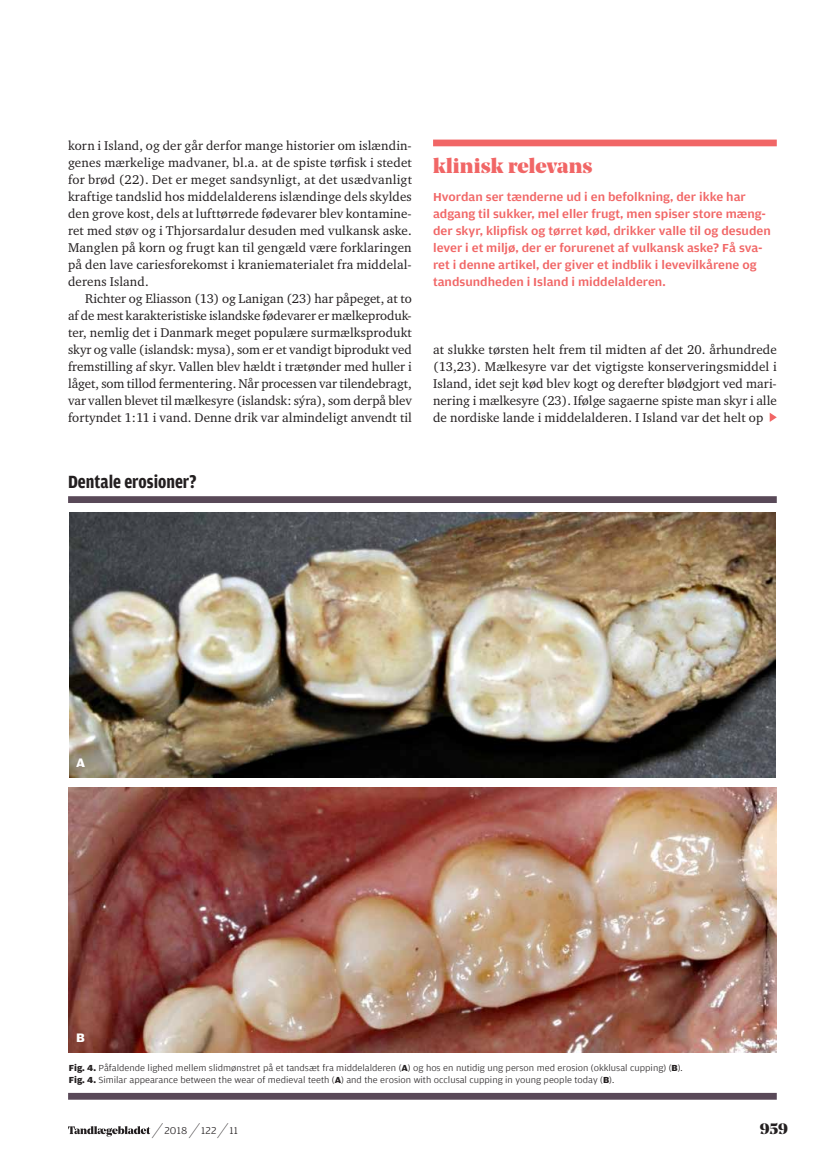
<style>
.page{position:relative;width:830px;height:1157px;background:#fff}
.page>*{position:absolute;margin:0;border:0;box-sizing:border-box;transform-origin:0 0}
.t1{font:900 21px "Noe Display";letter-spacing:.01em;color:#f16666}
.t2{font:700 18.75px "Amplitude Condensed";color:#231f20}
.t3{font:900 15px "Noe Display";color:#231f20}
.t4{font:13.05px/17px "Charter ITC";letter-spacing:.005em;color:#231f20;text-align:justify}
.t5{font:700 13.05px "Amplitude Wide";color:#fff}
.t6{font:500 12.3px/17px "Amplitude Wide";color:#f16666}
.t7{font:300 10.5px "Amplitude Wide";letter-spacing:.02em;color:#231f20}
.t8{font:300 9.3px/12.5px "Amplitude Wide";color:#231f20}
.s1{font-weight:700}
.s2{font-family:"Noe Display";font-weight:900;font-size:21px}
</style>
<div class="page">
<div style="left:433px;top:140px;width:343px;height:6px;background:#f16666"></div>
<svg style="left:769px;top:412px;width:7px;height:10px"></svg>
<svg style="left:68px;top:496px;width:708px;height:603px"></svg>
<img style="left:69px;top:512px;width:706px;height:265px">
<img style="left:68px;top:788px;width:708px;height:265px">
<svg style="left:68px;top:1126px;width:82px;height:10px"></svg>
<p class="t4" style="left:68px;top:136px;width:345px">korn i Island, og der går derfor mange historier om islændin&shy;genes mærkelige madvaner, bl.a. at de spiste tørfisk i stedet for brød (22). Det er meget sandsynligt, at det usædvanligt kraftige tandslid hos middelalderens islændinge dels skyldes den grove kost, dels at lufttørrede fødevarer blev kontamine&shy;ret med støv og i Thjorsardalur desuden med vulkansk aske.<br>Manglen på korn og frugt kan til gengæld være forklaringen på den lave cariesforekomst i kraniematerialet fra middelal&shy;derens Island.</p>
<p class="t4" style="left:68px;top:289px;width:345px;text-indent:17px">Richter og Eliasson (13) og Lanigan (23) har påpeget, at to af de mest karakteristiske islandske fødevarer er mælkeproduk&shy;ter, nemlig det i Danmark meget populære surmælksprodukt skyr og valle (islandsk: mysa), som er et vandigt biprodukt ved fremstilling af skyr. Vallen blev hældt i trætønder med huller i låget, som tillod fermentering. Når processen var tilendebragt, var vallen blevet til mælkesyre (islandsk: sýra), som derpå blev fortyndet 1:11 i vand. Denne drik var almindeligt anvendt til</p>
<h2 class="t2" style="left:68px;top:471px;width:130px">Dentale erosioner?</h2>
<h1 class="t1" style="left:433px;top:152px;width:161px">klinisk relevans</h1>
<p class="t6" style="left:433px;top:188px;width:339px">Hvordan ser tænderne ud i en befolkning, der ikke har adgang til sukker, mel eller frugt, men spiser store mæng&shy;der skyr, klipfisk og tørret kød, drikker valle til og desuden lever i et miljø, der er forurenet af vulkansk aske? Få sva&shy;ret i denne artikel, der giver et indblik i levevilkårene og tandsundheden i Island i middelalderen.</p>
<p class="t4" style="left:433px;top:341px;width:345px">at slukke tørsten helt frem til midten af det 20. århundrede (13,23). Mælkesyre var det vigtigste konserveringsmiddel i Island, idet sejt kød blev kogt og derefter blødgjort ved mari&shy;nering i mælkesyre (23). Ifølge sagaerne spiste man skyr i alle de nordiske lande i middelalderen. I Island var det helt op</p>
<p class="t5" style="left:76px;top:755px;width:11px">A</p>
<p class="t5" style="left:76px;top:1031px;width:10px">B</p>
<p class="t8" style="left:69px;top:1061px;width:615px"><span class="s1">Fig. 4.</span> Påfaldende lighed mellem slidmønstret på et tandsæt fra middelalderen (<span class="s1">A</span>) og hos en nutidig ung person med erosion (okklusal cupping) (<span class="s1">B</span>).<br><span class="s1">Fig. 4.</span> Similar appearance between the wear of medieval teeth (<span class="s1">A</span>) and the erosion with occlusal cupping in young people today (<span class="s1">B</span>).</p>
<p class="t7" style="left:157px;top:1124px;width:83px"><span class="s2">∕</span> 2018 <span class="s2">∕</span> 122 <span class="s2">∕</span> 11</p>
<p class="t3" style="left:759px;top:1118px;width:30px">959</p>
</div>
